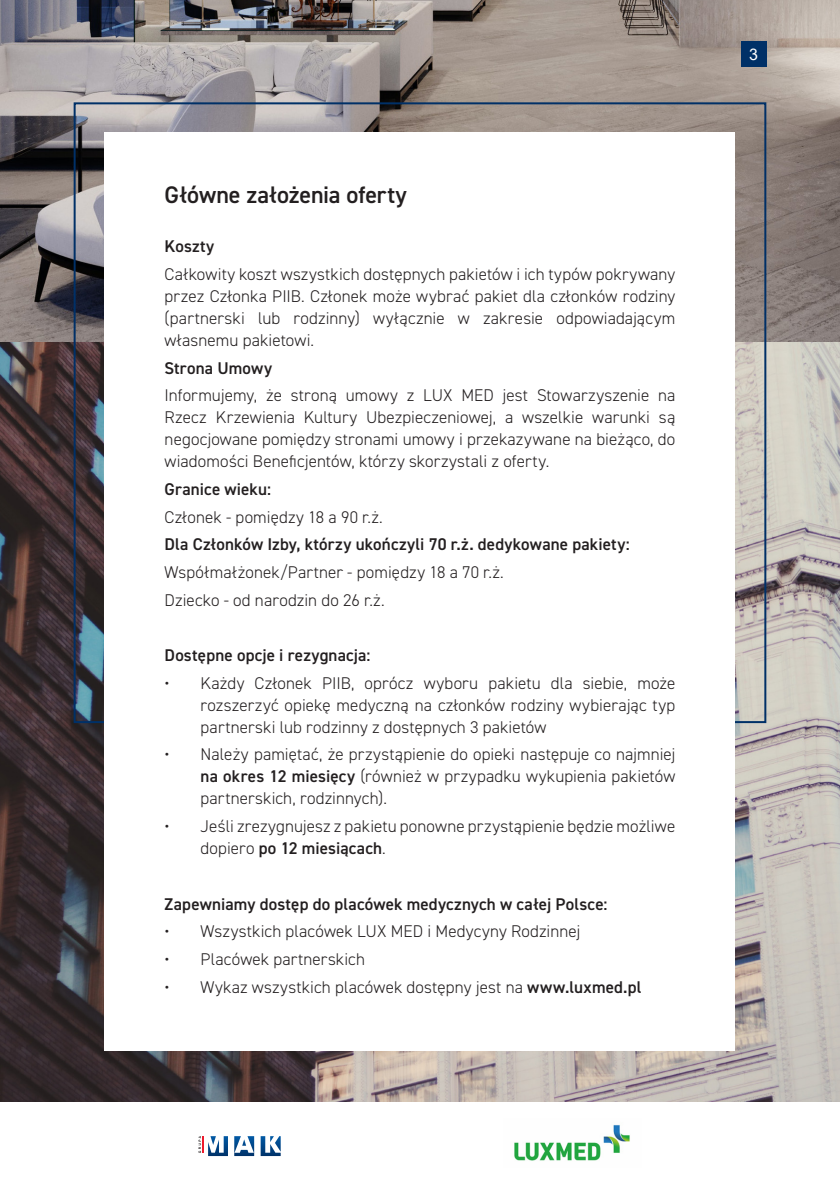
<style>
.page{position:relative;width:840px;height:1191px;background:#fff}
.page>*{position:absolute;margin:0;border:0;box-sizing:border-box;transform-origin:0 0}
.t1{font:600 24px "DIN2014";color:#231f20}
.t2{font:300 17px/22px "DIN2014";letter-spacing:.01em;color:#231f20;text-align:justify}
.t3{font:600 17px "DIN2014";letter-spacing:.01em;color:#231f20}
.t4{font:16px "Arial";color:#fff}
.s1{font-weight:600}
</style>
<div class="page">
<img style="left:0;top:342px;width:839px;height:759px">
<img style="left:0;top:0;width:839px;height:342px">
<div style="left:104px;top:132px;width:630px;height:919px;background:#fff"></div>
<div style="left:740px;top:41px;width:26px;height:26px;background:#003067"></div>
<svg style="left:234px;top:1136px;width:20px;height:20px"></svg>
<svg style="left:260px;top:1136px;width:20px;height:20px"></svg>
<svg style="left:198px;top:1136px;width:30px;height:20px"></svg>
<img style="left:514px;top:1124px;width:116px;height:37px">
<p class="t1" style="left:164px;top:178px;width:244px">Główne założenia oferty</p>
<p class="t3" style="left:164px;top:235px;width:51px">Koszty</p>
<p class="t2" style="left:164px;top:263px;width:512px">Całkowity koszt wszystkich dostępnych pakietów i ich typów pokrywany przez Członka PIIB. Członek może wybrać pakiet dla członków rodziny (partnerski lub rodzinny) wyłącznie w zakresie odpowiadającym własnemu pakietowi.</p>
<p class="t3" style="left:164px;top:356px;width:109px">Strona Umowy</p>
<p class="t2" style="left:164px;top:384px;width:512px">Informujemy, że stroną umowy z LUX MED jest Stowarzyszenie na Rzecz Krzewienia Kultury Ubezpieczeniowej, a wszelkie warunki są negocjowane pomiędzy stronami umowy i przekazywane na bieżąco, do wiadomości Beneficjentów, którzy skorzystali z oferty.</p>
<p class="t3" style="left:164px;top:478px;width:108px">Granice wieku:</p>
<p class="t2" style="left:164px;top:506px;width:220px">Członek - pomiędzy 18 a 90 r.ż.</p>
<p class="t3" style="left:164px;top:533px;width:466px">Dla Członków Izby, którzy ukończyli 70 r.ż. dedykowane pakiety:</p>
<p class="t2" style="left:164px;top:561px;width:340px">Współmałżonek/Partner - pomiędzy 18 a 70 r.ż.</p>
<p class="t2" style="left:164px;top:589px;width:221px">Dziecko - od narodzin do 26 r.ż.</p>
<p class="t3" style="left:164px;top:644px;width:207px">Dostępne opcje i rezygnacja:</p>
<p class="t2" style="left:200px;top:672px;width:476px;text-indent:-36px">• Każdy Członek PIIB, oprócz wyboru pakietu dla siebie, może rozszerzyć opiekę medyczną na członków rodziny wybierając typ partnerski lub rodzinny z dostępnych 3 pakietów</p>
<p class="t2" style="left:200px;top:743px;width:476px;text-indent:-36px">• Należy pamiętać, że przystąpienie do opieki następuje co najmniej <span class="s1">na okres 12 miesięcy</span> (również w przypadku wykupienia pakietów partnerskich, rodzinnych).</p>
<p class="t2" style="left:200px;top:815px;width:476px;text-indent:-36px">• Jeśli zrezygnujesz z pakietu ponowne przystąpienie będzie możliwe dopiero <span class="s1">po 12 miesiącach</span>.</p>
<p class="t3" style="left:164px;top:892px;width:444px">Zapewniamy dostęp do placówek medycznych w całej Polsce:</p>
<p class="t2" style="left:164px;top:920px;width:417px">• Wszystkich placówek LUX MED i Medycyny Rodzinnej</p>
<p class="t2" style="left:164px;top:948px;width:202px">• Placówek partnerskich</p>
<p class="t2" style="left:164px;top:975px;width:478px">• Wykaz wszystkich placówek dostępny jest na <span class="s1">www.luxmed.pl</span></p>
<p class="t4" style="left:748px;top:44px;width:10px">3</p>
</div>
